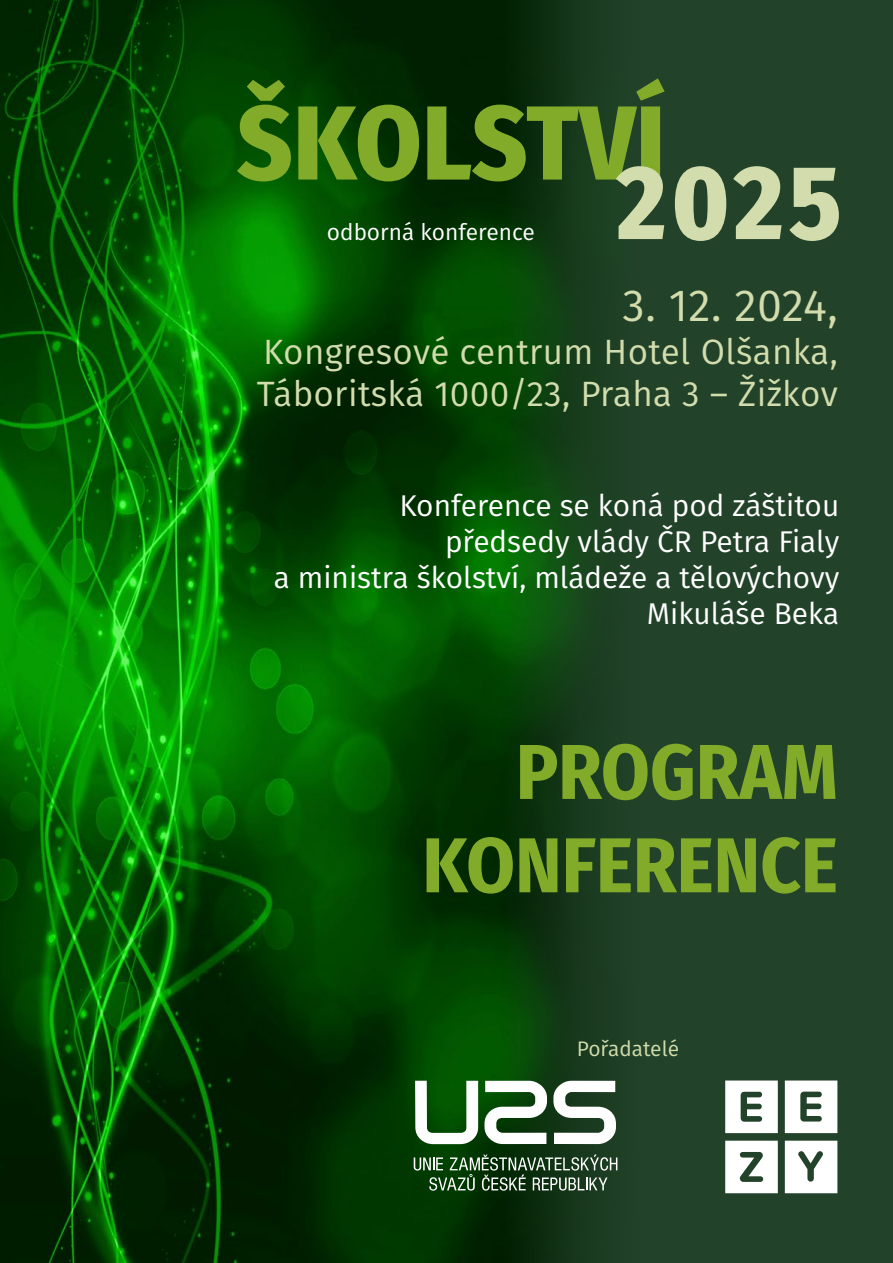
<style>
.page{position:relative;width:893px;height:1263px;background:#fff}
.page>*{position:absolute;margin:0;border:0;box-sizing:border-box;transform-origin:0 0}
.t1{font:800 105.15px "Fira Sans Condensed";letter-spacing:.01em;color:#83ab2a}
.t2{font:800 105.15px "Fira Sans Condensed";color:#d2dcad}
.t3{font:700 77.85px "Fira Sans Condensed";color:#83ab2a}
.t4{font:45px "Fira Sans";color:#d2dcad}
.t5{font:35.1px/42.2px "Fira Sans";letter-spacing:.01em;color:#d2dcad}
.t6{font:30px/36px "Fira Sans";color:#fff;text-align:right}
.t7{font:22.8px "Fira Sans";color:#fff}
.t8{font:21px "Fira Sans";color:#d2dcad}
</style>
<div class="page">
<img style="left:0;top:0;width:461px;height:1263px">
<svg style="left:461px;top:0;width:432px;height:1263px;background:#1a401f"></svg>
<svg style="left:785px;top:1141px;width:52px;height:52px"></svg>
<svg style="left:725px;top:1141px;width:53px;height:52px"></svg>
<svg style="left:785px;top:1080px;width:52px;height:53px"></svg>
<svg style="left:725px;top:1080px;width:53px;height:53px"></svg>
<svg style="left:414px;top:1154px;width:203px;height:36px;background:#416242"></svg>
<svg style="left:415px;top:1081px;width:201px;height:63px"></svg>
<p class="t1" style="left:237px;top:53px;width:429px">ŠKOLSTVÍ</p>
<p class="t2" style="left:617px;top:112px;width:226px">2025</p>
<p class="t7" style="left:327px;top:216px;width:209px">odborná konference</p>
<p class="t4" style="left:623px;top:272px;width:217px">3. 12. 2024,</p>
<p class="t5" style="left:257px;top:329px;width:583px">Kongresové centrum Hotel Olšanka,<br>Táboritská 1000/23, Praha 3 – Žižkov</p>
<p class="t6" style="left:274px;top:487px;width:567px">Konference se koná pod záštitou předsedy vlády ČR Petra Fialy<br>a ministra školství, mládeže a tělovýchovy<br>Mikuláše Beka</p>
<p class="t3" style="left:516px;top:707px;width:323px">PROGRAM</p>
<p class="t3" style="left:422px;top:800px;width:417px">KONFERENCE</p>
<p class="t8" style="left:577px;top:1033px;width:104px">Pořadatelé</p>
</div>
